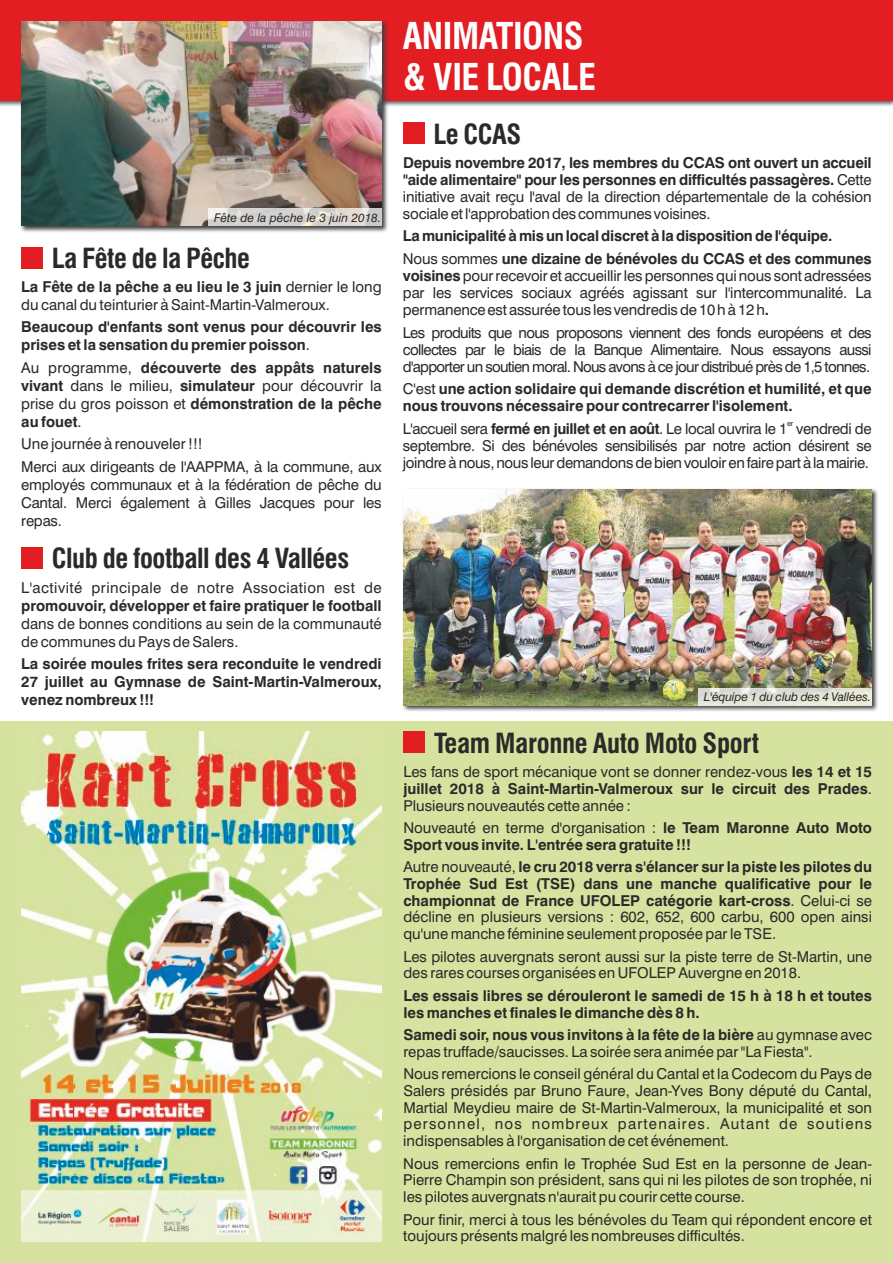
<style>
.page{position:relative;width:893px;height:1263px;background:#fff}
.page>*{position:absolute;margin:0;border:0;box-sizing:border-box;transform-origin:0 0}
.t1{font:700 condensed 36px/41.1px "Swiss 721 BT";letter-spacing:-.015em;color:#fefefe}
.t2{font:700 condensed 27px "Swiss 721 BT";letter-spacing:-.015em;color:#2a2a29}
.t3{font:15px/16.6px "Swiss 721 BT";color:#2a2a29;text-align:justify}
.t4{font:700 15px/18px "Swiss 721 BT";color:#2a2a29}
.t5{font:15px "Swiss 721 BT";letter-spacing:.03em;color:#2a2a29}
.t6{font:italic 12px "Swiss 721 BT";letter-spacing:-.015em;color:#2a2a29}
.t7{font:7.5px "Swiss 721 BT";color:#2a2a29}
.s1{font-weight:700}
.s2{font-weight:400}
</style>
<div class="page">
<div style="left:0;top:721px;width:893px;height:542px;background:#d6e3a0"></div>
<div style="left:0;top:0;width:893px;height:101px;background:#e21e23"></div>
<img style="left:403px;top:489px;width:475px;height:222px">
<div style="left:21px;top:547px;width:22px;height:21px;background:#e21e23"></div>
<div style="left:403px;top:732px;width:22px;height:21px;background:#e21e23"></div>
<img style="left:21px;top:732px;width:361px;height:510px">
<img style="left:403px;top:489px;width:469px;height:216px">
<img style="left:698px;top:688px;width:174px;height:17px">
<div style="left:21px;top:247px;width:22px;height:21px;background:#e21e23"></div>
<div style="left:403px;top:122px;width:21px;height:22px;background:#e21e23"></div>
<img style="left:20px;top:20px;width:369px;height:212px">
<img style="left:21px;top:21px;width:361px;height:205px">
<img style="left:208px;top:209px;width:174px;height:17px">
<p class="t6" style="left:214px;top:213px;width:169px">Fête de la pêche le 3 juin 2018.</p>
<h2 class="t2" style="left:52px;top:248px;width:200px">La Fête de la Pêche</h2>
<p class="t3" style="left:21px;top:279px;width:362px;line-height:18px"><span class="s1">La Fête de la pêche a eu lieu le 3 juin</span> dernier le long du canal du teinturier à Saint-Martin-Valmeroux.</p>
<p class="t4" style="left:21px;top:319px;width:362px">Beaucoup d'enfants sont venus pour découvrir les prises et la sensation du premier poisson<span class="s2">.</span></p>
<p class="t4" style="left:21px;top:360px;width:362px;text-align:justify"><span class="s2">Au programme,</span> découverte des appâts naturels vivant <span class="s2">dans le milieu,</span> simulateur <span class="s2">pour découvrir la prise du gros poisson et</span> démonstration de la pêche au fouet<span class="s2">.</span></p>
<p class="t3" style="left:21px;top:434px;width:362px;line-height:22.5px">Une journée à renouveler !!!<br>Merci aux dirigeants de l'AAPPMA, à la commune, aux</p>
<p class="t3" style="left:21px;top:477px;width:362px;line-height:18px">employés communaux et à la fédération de pêche du Cantal. Merci également à Gilles Jacques pour les repas.</p>
<h2 class="t2" style="left:52px;top:548px;width:299px">Club de football des 4 Vallées</h2>
<p class="t5" style="left:21px;top:582px;width:362px">L'activité principale de notre Association est de</p>
<p class="t4" style="left:21px;top:598px;width:362px">promouvoir, développer et faire pratiquer le football</p>
<p class="t3" style="left:21px;top:616px;width:362px;line-height:18px">dans de bonnes conditions au sein de la communauté de communes du Pays de Salers.</p>
<p class="t4" style="left:21px;top:657px;width:362px;text-align:justify">La soirée moules frites sera reconduite le vendredi 27 juillet au Gymnase de Saint-Martin-Valmeroux, venez nombreux !!!</p>
<h1 class="t1" style="left:403px;top:19px;width:195px">ANIMATIONS &amp; VIE LOCALE</h1>
<h2 class="t2" style="left:434px;top:123px;width:89px">Le CCAS</h2>
<p class="t3" style="left:403px;top:155px;width:470px;line-height:17.1px"><span class="s1">Depuis novembre 2017, les membres du CCAS ont ouvert un accueil "aide alimentaire" pour les personnes en difficultés passagères.</span> Cette initiative avait reçu l'aval de la direction départementale de la cohésion sociale et l'approbation des communes voisines.</p>
<p class="t4" style="left:403px;top:226px;width:470px;line-height:22.5px">La municipalité à mis un local discret à la disposition de l'équipe.<br><span class="s2">Nous sommes</span> une dizaine de bénévoles du CCAS et des communes</p>
<p class="t3" style="left:403px;top:268px;width:470px;line-height:17.1px"><span class="s1">voisines</span> pour recevoir et accueillir les personnes qui nous sont adressées par les services sociaux agréés agissant sur l'intercommunalité. La permanence est assurée tous les vendredis de 10 h à 12 h<span class="s1">.</span></p>
<p class="t3" style="left:403px;top:325px;width:470px;line-height:17.1px">Les produits que nous proposons viennent des fonds européens et des collectes par le biais de la Banque Alimentaire. Nous essayons aussi d'apporter un soutien moral. Nous avons à ce jour distribué près de 1,5 tonnes.</p>
<p class="t4" style="left:403px;top:382px;width:470px;line-height:17.1px"><span class="s2">C'est</span> une action solidaire qui demande discrétion et humilité, et que nous trouvons nécessaire pour contrecarrer l'isolement.</p>
<p class="t7" style="left:787px;top:421px;width:8px">er</p>
<p class="t3" style="left:403px;top:421px;width:470px;line-height:17.1px">L'accueil sera <span class="s1">fermé en juillet et en août</span>. Le local ouvrira le 1 vendredi de septembre. Si des bénévoles sensibilisés par notre action désirent se joindre à nous, nous leur demandons de bien vouloir en faire part à la mairie.</p>
<p class="t6" style="left:704px;top:692px;width:169px">L'équipe 1 du club des 4 Vallées.</p>
<h2 class="t2" style="left:434px;top:732px;width:326px">Team Maronne Auto Moto Sport</h2>
<p class="t3" style="left:403px;top:765px;width:470px">Les fans de sport mécanique vont se donner rendez-vous <span class="s1">les 14 et 15 juillet 2018 à Saint-Martin-Valmeroux sur le circuit des Prades</span>.<br>Plusieurs nouveautés cette année :</p>
<p class="t4" style="left:403px;top:821px;width:470px;line-height:16.6px"><span class="s2">Nouveauté en terme d'organisation :</span> le Team Maronne Auto Moto<br>Sport vous invite. L'entrée sera gratuite !!!</p>
<p class="t4" style="left:403px;top:860px;width:470px;line-height:16.6px;text-align:justify"><span class="s2">Autre nouveauté,</span> le cru 2018 verra s'élancer sur la piste les pilotes du Trophée Sud Est (TSE) dans une manche qualificative pour le championnat de France UFOLEP catégorie kart-cross<span class="s2">. Celui-ci se décline en plusieurs versions : 602, 652, 600 carbu, 600 open ainsi qu'une manche féminine seulement proposée par le TSE.</span></p>
<p class="t3" style="left:403px;top:949px;width:470px">Les pilotes auvergnats seront aussi sur la piste terre de St-Martin, une des rares courses organisées en UFOLEP Auvergne en 2018.</p>
<p class="t4" style="left:403px;top:988px;width:470px;line-height:16.6px">Les essais libres se dérouleront le samedi de 15 h à 18 h et toutes les manches et finales le dimanche dès 8 h.</p>
<p class="t3" style="left:403px;top:1028px;width:470px"><span class="s1">Samedi soir, nous vous invitons à la fête de la bière</span> au gymnase avec repas truffade/saucisses. La soirée sera animée par "La Fiesta".</p>
<p class="t3" style="left:403px;top:1067px;width:470px">Nous remercions le conseil général du Cantal et la Codecom du Pays de Salers présidés par Bruno Faure, Jean-Yves Bony député du Cantal, Martial Meydieu maire de St-Martin-Valmeroux, la municipalité et son personnel, nos nombreux partenaires. Autant de soutiens indispensables à l'organisation de cet événement.</p>
<p class="t3" style="left:403px;top:1156px;width:470px">Nous remercions enfin le Trophée Sud Est en la personne de Jean-Pierre Champin son président, sans qui ni les pilotes de son trophée, ni les pilotes auvergnats n'aurait pu courir cette course.</p>
<p class="t3" style="left:403px;top:1212px;width:470px">Pour finir, merci à tous les bénévoles du Team qui répondent encore et toujours présents malgré les nombreuses difficultés.</p>
</div>
